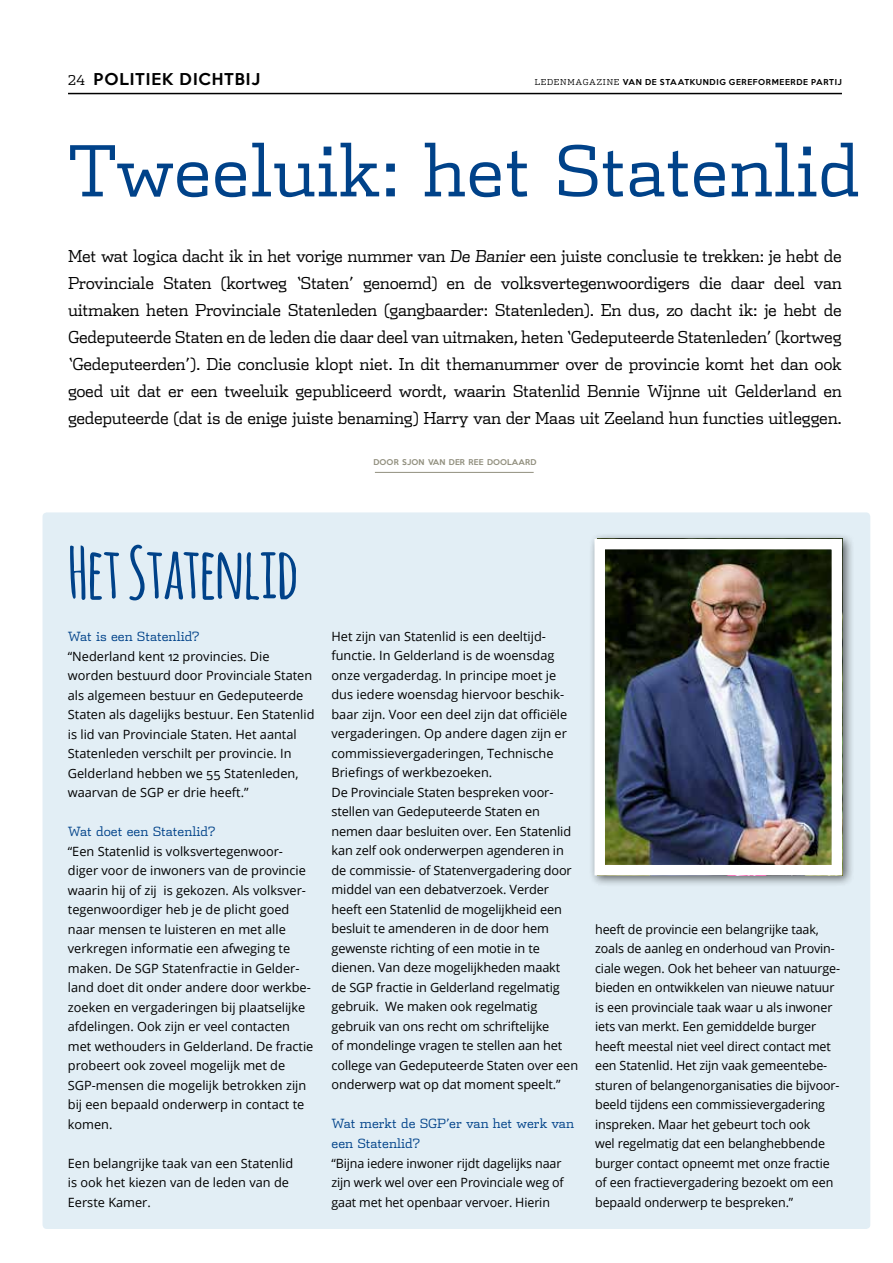
<style>
.page{position:relative;width:893px;height:1263px;background:#fff}
.page>*{position:absolute;margin:0;border:0;box-sizing:border-box;transform-origin:0 0}
.t1{font:300 70.5px "Dispatch";color:#004289}
.t2{font:700 70.5px "Amatic";color:#004289}
.t3{font:300 16.5px/27px "Dispatch";letter-spacing:-.02em;color:#000;text-align:justify}
.t4{font:500 15px "Keep Calm";letter-spacing:.065em;color:#000}
.t5{font:12.75px/19.5px "Open Sans";letter-spacing:-.01em;color:#000}
.t6{font:300 12.75px/19.5px "Dispatch";color:#004289}
.t7{font:500 7.5px "Keep Calm";letter-spacing:.08em;color:#000}
.t8{font:500 7.35px "Keep Calm";letter-spacing:.015em;color:#92907f}
.s1{font-family:"Dispatch";font-weight:300;font-size:13.5px}
.s2{font-family:"Dispatch";font-weight:300;font-size:8.25px}
</style>
<div class="page">
<div style="left:43px;top:512px;width:827px;height:717px;background:#e2eef5;border-radius:4px"></div>
<hr style="left:375px;top:472px;width:159px;height:1px;background:#92907f">
<div style="left:588px;top:533px;width:266px;height:355px;background:#000;opacity:.6"></div>
<img style="left:605px;top:550px;width:226px;height:314px">
<div style="left:594px;top:539px;width:248px;height:336px;border:10px solid #fff"></div>
<hr style="left:68px;top:93px;width:774px;height:1px;background:#000">
<p class="t4" style="left:68px;top:66px;width:194px"><span class="s1">24</span> POLITIEK DICHTBIJ</p>
<p class="t7" style="left:535px;top:76px;width:309px"><span class="s2">LEDENMAGAZINE</span> VAN DE STAATKUNDIG GEREFORMEERDE PARTIJ</p>
<h1 class="t1" style="left:68px;top:125px;width:793px">Tweeluik: het Statenlid</h1>
<p class="t3" style="left:68px;top:242px;width:775px">Met wat logica dacht ik in het vorige nummer van De Banier een juiste conclusie te trekken: je hebt de Provinciale Staten (kortweg ‘Staten’ genoemd) en de volksvertegenwoordigers die daar deel van uitmaken heten Provinciale Statenleden (gangbaarder: Statenleden). En dus, zo dacht ik: je hebt de Gedeputeerde Staten en de leden die daar deel van uitmaken, heten ‘Gedeputeerde Statenleden’ (kortweg ‘Gedeputeerden’). Die conclusie klopt niet. In dit themanummer over de provincie komt het dan ook goed uit dat er een tweeluik gepubliceerd wordt, waarin Statenlid Bennie Wijnne uit Gelderland en gedeputeerde (dat is de enige juiste benaming) Harry van der Maas uit Zeeland hun functies uitleggen.</p>
<p class="t8" style="left:373px;top:456px;width:165px">DOOR SJON VAN DER REE DOOLAARD</p>
<h1 class="t2" style="left:68px;top:522px;width:231px">Het Statenlid</h1>
<p class="t6" style="left:68px;top:626px;width:133px">Wat is een Statenlid?</p>
<p class="t5" style="left:68px;top:646px;width:248px">“Nederland kent 12 provincies. Die worden bestuurd door Provinciale Staten als algemeen bestuur en Gedeputeerde Staten als dagelijks bestuur. Een Statenlid is lid van Provinciale Staten. Het aantal Statenleden verschilt per provincie. In Gelderland hebben we 55 Statenleden, waarvan de SGP er drie heeft.”</p>
<p class="t6" style="left:68px;top:821px;width:149px">Wat doet een Statenlid?</p>
<p class="t5" style="left:68px;top:841px;width:247px">“Een Statenlid is volksvertegenwoor&shy;diger voor de inwoners van de provincie waarin hij of zij is gekozen. Als volksver&shy;tegenwoordiger heb je de plicht goed naar mensen te luisteren en met alle verkregen informatie een afweging te maken. De SGP Statenfractie in Gelder&shy;land doet dit onder andere door werkbe&shy;zoeken en vergaderingen bij plaatselijke afdelingen. Ook zijn er veel contacten met wethouders in Gelderland. De fractie probeert ook zoveel mogelijk met de SGP-mensen die mogelijk betrokken zijn bij een bepaald onderwerp in contact te komen.</p>
<p class="t5" style="left:68px;top:1153px;width:227px">Een belangrijke taak van een Statenlid is ook het kiezen van de leden van de<br>Eerste Kamer.</p>
<p class="t5" style="left:331px;top:626px;width:248px">Het zijn van Statenlid is een deeltijd&shy;functie. In Gelderland is de woensdag onze vergaderdag. In principe moet je dus iedere woensdag hiervoor beschik&shy;baar zijn. Voor een deel zijn dat officiële vergaderingen. Op andere dagen zijn er commissievergaderingen, Technische Briefings of werkbezoeken.<br>De Provinciale Staten bespreken voor&shy;stellen van Gedeputeerde Staten en nemen daar besluiten over. Een Statenlid kan zelf ook onderwerpen agenderen in de commissie- of Statenvergadering door middel van een debatverzoek. Verder heeft een Statenlid de mogelijkheid een besluit te amenderen in de door hem gewenste richting of een motie in te dienen. Van deze mogelijkheden maakt de SGP fractie in Gelderland regelmatig gebruik. We maken ook regelmatig gebruik van ons recht om schriftelijke<br>of mondelinge vragen te stellen aan het college van Gedeputeerde Staten over een onderwerp wat op dat moment speelt.”</p>
<p class="t6" style="left:331px;top:1113px;width:244px">Wat merkt de SGP’er van het werk van een Statenlid?</p>
<p class="t5" style="left:331px;top:1153px;width:234px">“Bijna iedere inwoner rijdt dagelijks naar zijn werk wel over een Provinciale weg of gaat met het openbaar vervoer. Hierin</p>
<p class="t5" style="left:595px;top:919px;width:246px">heeft de provincie een belangrijke taak, zoals de aanleg en onderhoud van Provin&shy;ciale wegen. Ook het beheer van natuurge&shy;bieden en ontwikkelen van nieuwe natuur is een provinciale taak waar u als inwoner iets van merkt. Een gemiddelde burger heeft meestal niet veel direct contact met een Statenlid. Het zijn vaak gemeentebe&shy;sturen of belangenorganisaties die bijvoor&shy;beeld tijdens een commissievergadering inspreken. Maar het gebeurt toch ook<br>wel regelmatig dat een belanghebbende burger contact opneemt met onze fractie of een fractievergadering bezoekt om een bepaald onderwerp te bespreken.”</p>
</div>
